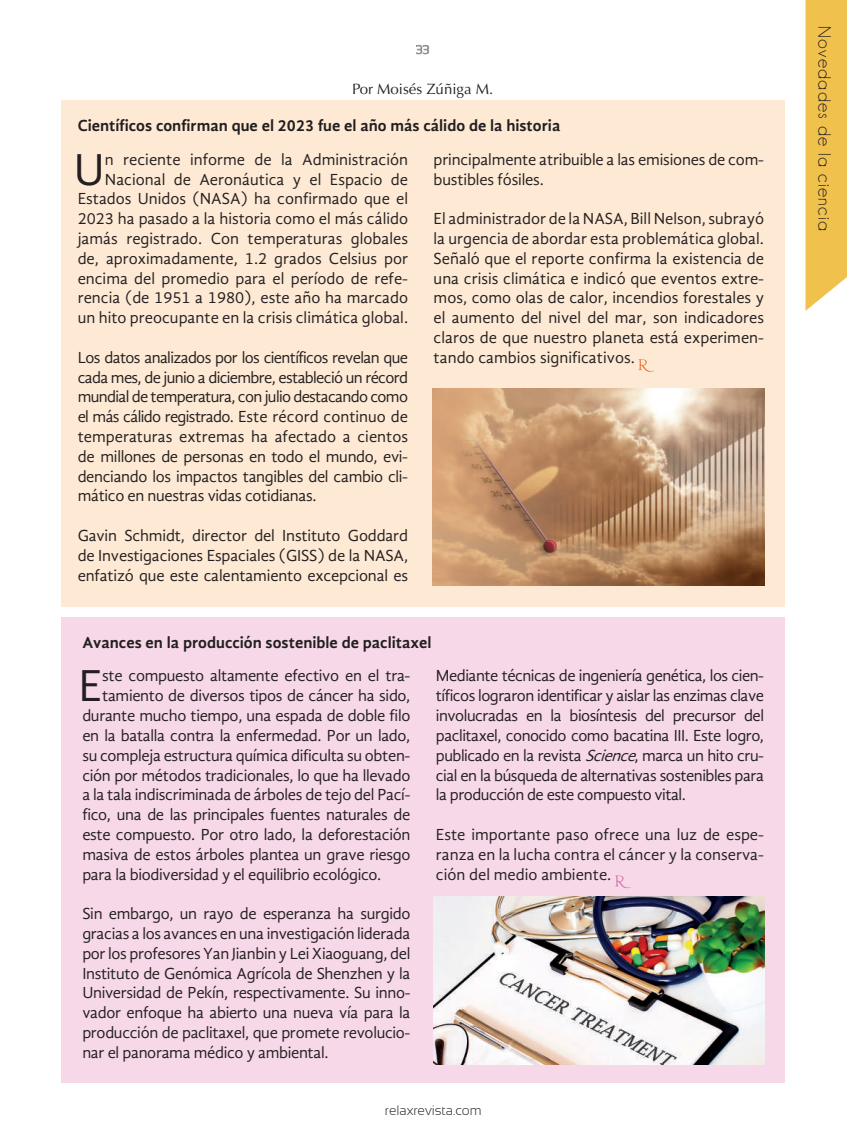
<style>
.page{position:relative;width:847px;height:1145px;background:#fff}
.page>*{position:absolute;margin:0;border:0;box-sizing:border-box;transform-origin:0 0}
.t1{font:46.05px "Gandhi Sans";color:#231f20}
.t2{font:18px "Champagne&Limousines";letter-spacing:.07em;color:#231f20}
.t3{font:16.5px/19.8px "Gandhi Sans";letter-spacing:-.02em;color:#231f20;text-align:justify}
.t4{font:16.5px/19.8px "Gandhi Sans";color:#231f20;text-align:right}
.t5{font:700 16.5px "Gandhi Sans";color:#231f20}
.t6{font:15px "Optima LT Std";color:#231f20}
.t7{font:300 13.5px "Sansation";color:#231f20}
.s1{font-style:italic}
</style>
<div class="page">
<svg style="left:416px;top:45px;width:13px;height:9px"></svg>
<div style="left:61px;top:617px;width:723px;height:466px;background:#f6d8e8"></div>
<div style="left:61px;top:100px;width:723px;height:506px;background:#fde9d4"></div>
<svg style="left:638px;top:359px;width:16px;height:13px"></svg>
<svg style="left:615px;top:875px;width:16px;height:13px"></svg>
<img style="left:433px;top:389px;width:331px;height:197px">
<img style="left:433px;top:897px;width:331px;height:167px">
<svg style="left:805px;top:0;width:42px;height:311px;background:#f1c65c"></svg>
<p class="t6" style="left:352px;top:81px;width:143px">Por Moisés Zúñiga M.</p>
<p class="t5" style="left:78px;top:116px;width:484px">Científicos confirman que el 2023 fue el año más cálido de la historia</p>
<p class="t4" style="left:78px;top:149px;width:332px">n reciente informe de la Administración Nacional de Aeronáutica y el Espacio de Estados Unidos (NASA) ha confirmado que el 2023 ha pasado a la historia como el más cálido jamás registrado. Con temperaturas globales de, aproximadamente, 1.2 grados Celsius por encima del promedio para el período de refe&shy;rencia (de 1951 a 1980), este año ha marcado un hito preocupante en la crisis climática global.</p>
<p class="t3" style="left:78px;top:347px;width:332px">Los datos analizados por los científicos revelan que cada mes, de junio a diciembre, estableció un récord mundial de temperatura, con julio destacando como el más cálido registrado. Este récord continuo de temperaturas extremas ha afectado a cientos de millones de personas en todo el mundo, evi&shy;denciando los impactos tangibles del cambio cli&shy;mático en nuestras vidas cotidianas.</p>
<p class="t3" style="left:78px;top:525px;width:332px">Gavin Schmidt, director del Instituto Goddard de Investigaciones Espaciales (GISS) de la NASA, enfatizó que este calentamiento excepcional es</p>
<h1 class="t1" style="left:74px;top:143px;width:32px">U</h1>
<p class="t3" style="left:433px;top:149px;width:332px">principalmente atribuible a las emisiones de com&shy;bustibles fósiles.</p>
<p class="t3" style="left:433px;top:209px;width:332px">El administrador de la NASA, Bill Nelson, subrayó la urgencia de abordar esta problemática global.<br>Señaló que el reporte confirma la existencia de una crisis climática e indicó que eventos extre&shy;mos, como olas de calor, incendios forestales y el aumento del nivel del mar, son indicadores claros de que nuestro planeta está experimen&shy;tando cambios significativos.</p>
<p class="t5" style="left:82px;top:633px;width:351px">Avances en la producción sostenible de paclitaxel</p>
<h1 class="t1" style="left:78px;top:659px;width:25px">E</h1>
<p class="t3" style="left:102px;top:666px;width:310px">ste compuesto altamente efectivo en el tra-</p>
<p class="t3" style="left:102px;top:686px;width:310px">tamiento de diversos tipos de cáncer ha sido,</p>
<p class="t3" style="left:82px;top:705px;width:329px">durante mucho tiempo, una espada de doble filo</p>
<p class="t3" style="left:82px;top:725px;width:329px">en la batalla contra la enfermedad. Por un lado,</p>
<p class="t3" style="left:82px;top:745px;width:329px">su compleja estructura química dificulta su obten-</p>
<p class="t3" style="left:82px;top:765px;width:329px">ción por métodos tradicionales, lo que ha llevado</p>
<p class="t3" style="left:82px;top:785px;width:329px">a la tala indiscriminada de árboles de tejo del Pací-</p>
<p class="t3" style="left:82px;top:804px;width:329px">fico, una de las principales fuentes naturales de</p>
<p class="t3" style="left:82px;top:824px;width:329px">este compuesto. Por otro lado, la deforestación</p>
<p class="t3" style="left:82px;top:844px;width:329px">masiva de estos árboles plantea un grave riesgo</p>
<p class="t3" style="left:82px;top:864px;width:300px">para la biodiversidad y el equilibrio ecológico.</p>
<p class="t3" style="left:82px;top:903px;width:329px">Sin embargo, un rayo de esperanza ha surgido gracias a los avances en una investigación liderada por los profesores Yan Jianbin y Lei Xiaoguang, del Instituto de Genómica Agrícola de Shenzhen y la Universidad de Pekín, respectivamente. Su inno&shy;vador enfoque ha abierto una nueva vía para la producción de paclitaxel, que promete revolucio&shy;nar el panorama médico y ambiental.</p>
<p class="t3" style="left:436px;top:666px;width:329px">Mediante técnicas de ingeniería genética, los cien&shy;tíficos lograron identificar y aislar las enzimas clave involucradas en la biosíntesis del precursor del paclitaxel, conocido como bacatina III. Este logro, publicado en la revista <span class="s1">Science</span>, marca un hito cru&shy;cial en la búsqueda de alternativas sostenibles para la producción de este compuesto vital.</p>
<p class="t3" style="left:436px;top:824px;width:329px">Este importante paso ofrece una luz de espe&shy;ranza en la lucha contra el cáncer y la conserva&shy;ción del medio ambiente.</p>
<p class="t7" style="left:385px;top:1103px;width:98px">relaxrevista.com</p>
<p class="t2" style="left:833px;top:26px;width:206px;rotate:90deg">Novedades de la ciencia</p>
</div>
